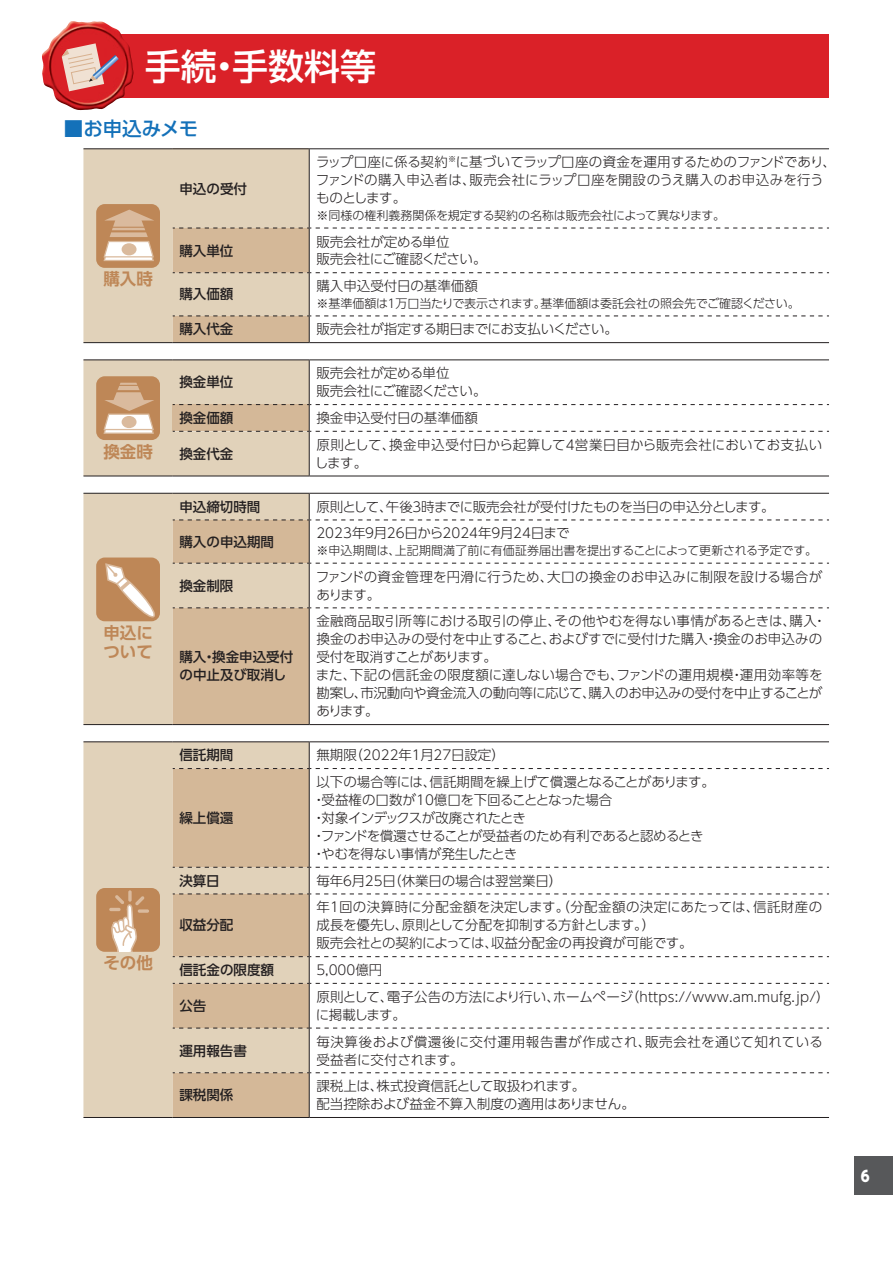
<style>
.page{position:relative;width:893px;height:1263px;background:#fff}
.page>*{position:absolute;margin:0;border:0;box-sizing:border-box;transform-origin:0 0}
.t1{font:500 36px "UD Shin Go Pro";color:#fff}
.t2{font:500 19.5px "UD Shin Go Pro";letter-spacing:-.005em;color:#1471b9}
.t3{font:700 16.5px/19.5px "UD Shin Go Pro De";color:#be8757}
.t4{font:800 15px "UD Shin Go Pro";color:#fff;scale:.9 1}
.t5{font:300 13.5px/18px "UD Shin Go Pro";color:#231f20}
.t6{font:300 13.5px/18px "UD Shin Go Pro";letter-spacing:-.03em;color:#231f20}
.t7{font:500 13.5px/18px "UD Shin Go Pro";color:#231f20}
.t8{font:300 13.5px "UD Shin Go Pro";letter-spacing:-.02em;color:#231f20}
.t9{font:300 13.5px/18px "UD Shin Go Pro";letter-spacing:.03em;color:#231f20}
.t10{font:300 12px "UD Shin Go Pro";letter-spacing:-.01em;color:#231f20}
</style>
<div class="page">
<div style="left:855px;top:1157px;width:38px;height:38px;background:#57585a"></div>
<div style="left:83px;top:34px;width:740px;height:64px;background:#da2128"></div>
<hr style="left:825px;top:34px;width:4px;height:64px;background:#da2128">
<img style="left:42px;top:21px;width:92px;height:90px">
<svg style="left:62px;top:43px;width:57px;height:48px"></svg>
<hr style="left:83px;top:148px;width:90px;height:1px;background:#231f20">
<hr style="left:173px;top:148px;width:136px;height:1px;background:#231f20">
<hr style="left:309px;top:148px;width:520px;height:1px;background:#231f20">
<svg style="left:83px;top:149px;width:746px;height:194px"></svg>
<hr style="left:83px;top:359px;width:90px;height:1px;background:#231f20">
<hr style="left:83px;top:476px;width:90px;height:1px;background:#231f20">
<hr style="left:173px;top:359px;width:136px;height:1px;background:#231f20">
<hr style="left:309px;top:359px;width:520px;height:1px;background:#231f20">
<hr style="left:173px;top:476px;width:136px;height:1px;background:#231f20">
<hr style="left:309px;top:476px;width:520px;height:1px;background:#231f20">
<svg style="left:83px;top:360px;width:746px;height:116px"></svg>
<div style="left:83px;top:494px;width:90px;height:230px;background:#e1d2ba"></div>
<svg style="left:173px;top:494px;width:656px;height:230px"></svg>
<hr style="left:83px;top:493px;width:90px;height:1px;background:#231f20">
<hr style="left:83px;top:724px;width:90px;height:1px;background:#231f20">
<hr style="left:173px;top:493px;width:136px;height:1px;background:#231f20">
<hr style="left:309px;top:493px;width:520px;height:1px;background:#231f20">
<hr style="left:173px;top:724px;width:136px;height:1px;background:#231f20">
<hr style="left:309px;top:724px;width:520px;height:1px;background:#231f20">
<div style="left:96px;top:557px;width:64px;height:64px;background:#be8757;border-radius:9px"></div>
<svg style="left:104px;top:562px;width:56px;height:63px"></svg>
<div style="left:83px;top:742px;width:90px;height:375px;background:#e1d2ba"></div>
<svg style="left:173px;top:769px;width:136px;height:348px;fill:#d4b898"></svg>
<svg style="left:173px;top:1028px;width:656px;height:1px"></svg>
<hr style="left:83px;top:741px;width:90px;height:1px;background:#231f20">
<hr style="left:173px;top:741px;width:136px;height:1px;background:#231f20">
<hr style="left:309px;top:741px;width:520px;height:1px;background:#231f20">
<hr style="left:309px;top:769px;width:1px;height:98px;background:#231f20">
<hr style="left:309px;top:894px;width:1px;height:62px;background:#231f20">
<hr style="left:309px;top:984px;width:1px;height:44px;background:#231f20">
<hr style="left:309px;top:1028px;width:1px;height:44px;background:#231f20">
<hr style="left:309px;top:1073px;width:1px;height:44px;background:#231f20">
<hr style="left:173px;top:1117px;width:136px;height:1px;background:#231f20">
<hr style="left:309px;top:1117px;width:520px;height:1px;background:#231f20">
<hr style="left:83px;top:1117px;width:90px;height:1px;background:#231f20">
<svg style="left:173px;top:742px;width:656px;height:27px"></svg>
<svg style="left:173px;top:867px;width:656px;height:27px"></svg>
<svg style="left:173px;top:956px;width:656px;height:28px"></svg>
<svg style="left:173px;top:1072px;width:656px;height:1px"></svg>
<div style="left:96px;top:888px;width:64px;height:64px;background:#be8757;border-radius:9px"></div>
<svg style="left:128px;top:890px;width:4px;height:12px"></svg>
<svg style="left:109px;top:895px;width:35px;height:57px"></svg>
<svg style="left:138px;top:909px;width:11px;height:4px"></svg>
<h1 class="t1" style="left:145px;top:37px;width:233px">手続・手数料等</h1>
<h2 class="t2" style="left:64px;top:112px;width:136px">■お申込みメモ</h2>
<p class="t3" style="left:103px;top:269px;width:51px">購入時</p>
<p class="t3" style="left:103px;top:441px;width:51px">換金時</p>
<p class="t3" style="left:103px;top:622px;width:51px">申込について</p>
<p class="t3" style="left:103px;top:953px;width:51px">その他</p>
<p class="t7" style="left:179px;top:179px;width:69px">申込の受付</p>
<p class="t5" style="left:316px;top:153px;width:522px">ラップ口座に係る契約<sup>※</sup>に基づいてラップ口座の資金を運用するためのファンドであり、ファンドの購入申込者は、販売会社にラップ口座を開設のうえ購入のお申込みを行うものとします。</p>
<p class="t10" style="left:316px;top:206px;width:410px">※同様の権利義務関係を規定する契約の名称は販売会社によって異なります。</p>
<p class="t7" style="left:179px;top:241px;width:55px">購入単位</p>
<p class="t5" style="left:316px;top:232px;width:172px">販売会社が定める単位<br>販売会社にご確認ください。</p>
<p class="t7" style="left:179px;top:285px;width:55px">購入価額</p>
<p class="t5" style="left:316px;top:277px;width:163px">購入申込受付日の基準価額</p>
<p class="t10" style="left:316px;top:294px;width:485px">※基準価額は１万口当たりで表示されます。基準価額は委託会社の照会先でご確認ください。</p>
<p class="t7" style="left:179px;top:320px;width:55px">購入代金</p>
<p class="t8" style="left:316px;top:318px;width:303px">販売会社が指定する期日までにお支払いください。</p>
<p class="t7" style="left:179px;top:373px;width:55px">換金単位</p>
<p class="t5" style="left:316px;top:364px;width:172px">販売会社が定める単位<br>販売会社にご確認ください。</p>
<p class="t7" style="left:179px;top:409px;width:55px">換金価額</p>
<p class="t5" style="left:316px;top:408px;width:163px">換金申込受付日の基準価額</p>
<p class="t7" style="left:179px;top:444px;width:55px">換金代金</p>
<p class="t5" style="left:315px;top:435px;width:509px">原則として、換金申込受付日から起算して４営業日目から販売会社においてお支払いします。</p>
<p class="t7" style="left:179px;top:497px;width:82px">申込締切時間</p>
<p class="t6" style="left:316px;top:497px;width:460px">原則として、午後３時までに販売会社が受付けたものを当日の申込分とします。</p>
<p class="t7" style="left:179px;top:532px;width:96px">購入の申込期間</p>
<p class="t8" style="left:316px;top:522px;width:255px">2023年９月26日から2024年９月24日まで</p>
<p class="t10" style="left:316px;top:541px;width:502px">※申込期間は、上記期間満了前に有価証券届出書を提出することによって更新される予定です。</p>
<p class="t7" style="left:179px;top:576px;width:55px">換金制限</p>
<p class="t5" style="left:316px;top:567px;width:508px">ファンドの資金管理を円滑に行うため、大口の換金のお申込みに制限を設ける場合があります。</p>
<p class="t7" style="left:179px;top:648px;width:115px">購入・換金申込受付の中止及び取消し</p>
<p class="t5" style="left:316px;top:612px;width:512px">金融商品取引所等における取引の停止、その他やむを得ない事情があるときは、購入・換金のお申込みの受付を中止すること、およびすでに受付けた購入・換金のお申込みの受付を取消すことがあります。<br>また、下記の信託金の限度額に達しない場合でも、ファンドの運用規模・運用効率等を勘案し、市況動向や資金流入の動向等に応じて、購入のお申込みの受付を中止することがあります。</p>
<p class="t7" style="left:179px;top:746px;width:55px">信託期間</p>
<p class="t5" style="left:316px;top:746px;width:190px">無期限（2022年１月27日設定）</p>
<p class="t7" style="left:179px;top:808px;width:55px">繰上償還</p>
<p class="t6" style="left:312px;top:772px;width:404px;text-indent:4px">以下の場合等には、信託期間を繰上げて償還となることがあります。・受益権の口数が10億口を下回ることとなった場合<br>・対象インデックスが改廃されたとき<br>・ファンドを償還させることが受益者のため有利であると認めるとき・やむを得ない事情が発生したとき</p>
<p class="t7" style="left:179px;top:871px;width:42px">決算日</p>
<p class="t8" style="left:316px;top:870px;width:247px">毎年６月25日（休業日の場合は翌営業日）</p>
<p class="t7" style="left:179px;top:916px;width:55px">収益分配</p>
<p class="t5" style="left:316px;top:898px;width:507px">年１回の決算時に分配金額を決定します。（分配金額の決定にあたっては、信託財産の成長を優先し、原則として分配を抑制する方針とします。）<br>販売会社との契約によっては、収益分配金の再投資が可能です。</p>
<p class="t7" style="left:179px;top:960px;width:96px">信託金の限度額</p>
<p class="t5" style="left:316px;top:960px;width:68px">5,000億円</p>
<p class="t7" style="left:179px;top:996px;width:28px">公告</p>
<p class="t5" style="left:316px;top:987px;width:515px">原則として、電子公告の方法により行い、ホームページ（https://www.am.mufg.jp/）に掲載します。</p>
<p class="t7" style="left:179px;top:1041px;width:69px">運用報告書</p>
<p class="t9" style="left:316px;top:1032px;width:508px">毎決算後および償還後に交付運用報告書が作成され、販売会社を通じて知れている受益者に交付されます。</p>
<p class="t7" style="left:179px;top:1086px;width:55px">課税関係</p>
<p class="t5" style="left:316px;top:1076px;width:320px">課税上は、株式投資信託として取扱われます。<br>配当控除および益金不算入制度の適用はありません。</p>
<p class="t4" style="left:861px;top:1163px;width:11px">6</p>
</div>
